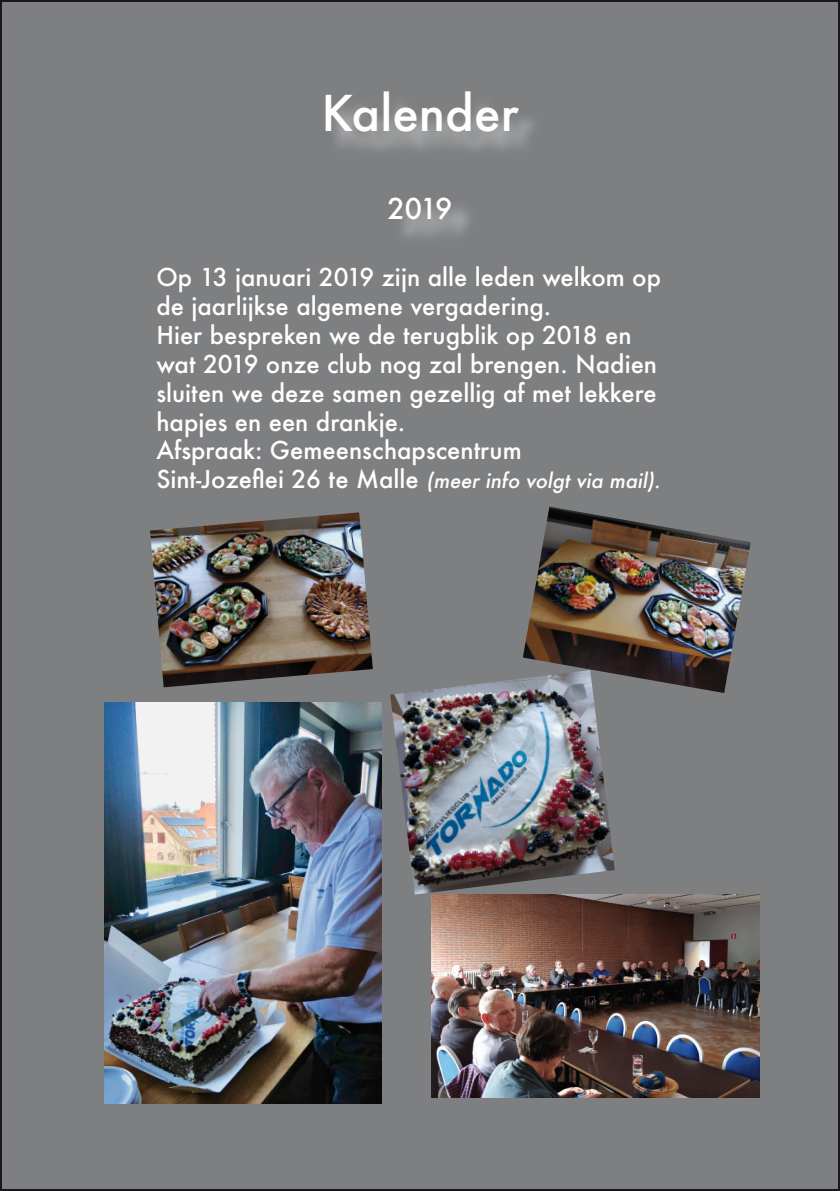
<style>
.page{position:relative;width:840px;height:1191px;background:#fff}
.page>*{position:absolute;margin:0;border:0;box-sizing:border-box;transform-origin:0 0}
.t1{font:500 48px "Futura";color:#fefefe}
.t2{font:500 28px "Futura";color:#fff}
.t3{font:500 24px/28.8px "Futura";color:#fefefe}
.t4{font:italic 500 20px "Futura";color:#fefefe}
.s1{font-style:normal;font-size:24px}
</style>
<div class="page">
<div style="left:1px;top:1px;width:837px;height:1189px;background:#7e7f81"></div>
<img style="left:335px;top:105px;width:198px;height:45px">
<img style="left:402px;top:208px;width:67px;height:29px">
<img style="left:390px;top:678px;width:224px;height:216px">
<img style="left:104px;top:702px;width:277px;height:401px">
<img style="left:150px;top:512px;width:222px;height:175px">
<img style="left:431px;top:894px;width:327px;height:203px">
<img style="left:522px;top:506px;width:228px;height:187px">
<h1 class="t1" style="left:321px;top:81px;width:199px">Kalender</h1>
<p class="t2" style="left:387px;top:189px;width:66px">2019</p>
<p class="t3" style="left:156px;top:263px;width:506px">Op 13 januari 2019 zijn alle leden welkom op de jaarlijkse algemene vergadering.<br>Hier bespreken we de terugblik op 2018 en wat 2019 onze club nog zal brengen. Nadien sluiten we deze samen gezellig af met lekkere hapjes en een drankje.<br>Afspraak: Gemeenschapscentrum</p>
<p class="t4" style="left:156px;top:467px;width:509px"><span class="s1">S i n t-J oze fle i 2 6 te M a l l e</span> (meer info volgt via mail).</p>
</div>
